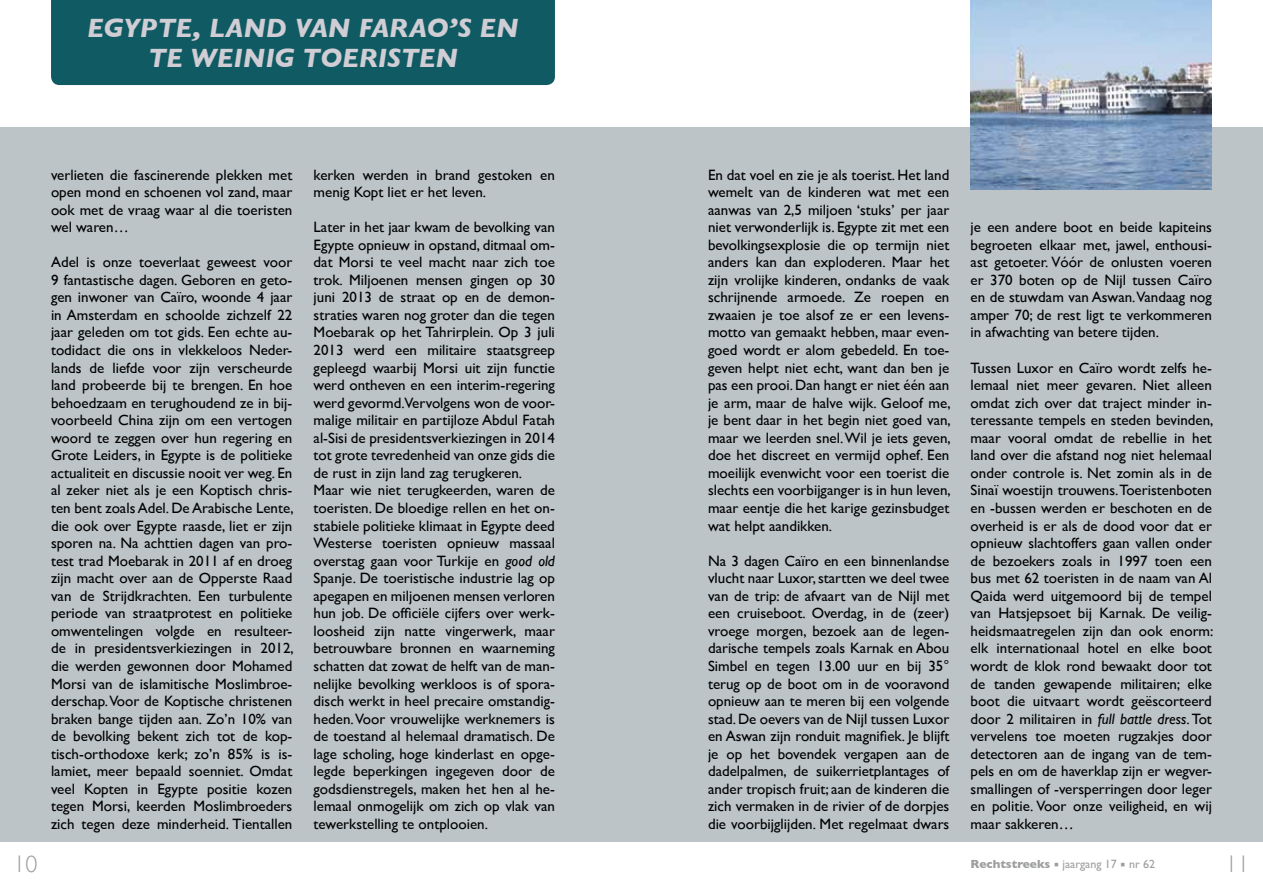
<style>
.page{position:relative;width:1263px;height:893px;background:#fff}
.page>*{position:absolute;margin:0;border:0;box-sizing:border-box;transform-origin:0 0}
.t1{font:italic 700 27px/30px "Gill Sans";letter-spacing:-.005em;color:#d0cdd5;text-align:center}
.t2{font:300 24px "Gill Sans";color:#9c9e9f}
.t3{font:15px/17.5px "Gill Sans";color:#000;text-align:justify}
.t4{font:12px "Gill Sans";color:#9c9e9f}
.s1{font-style:italic}
.s2{font-weight:700}
</style>
<div class="page">
<div style="left:0;top:128px;width:631px;height:714px;background:#bcc4c7"></div>
<div style="left:51px;top:0;width:504px;height:85px;background:#105b63"></div>
<div style="left:631px;top:128px;width:632px;height:714px;background:#bcc4c7"></div>
<img style="left:971px;top:0;width:241px;height:189px">
<h1 class="t1" style="left:87px;top:13px;width:433px">EGYPTE, LAND VAN FARAO’S EN<br>TE WEINIG TOERISTEN</h1>
<p class="t3" style="left:51px;top:166px;width:243px">verlieten die fascinerende plekken met open mond en schoenen vol zand, maar ook met de vraag waar al die toeristen wel waren…</p>
<p class="t3" style="left:51px;top:253px;width:244px">Adel is onze toeverlaat geweest voor 9 fantastische dagen. Geboren en geto&shy;gen inwoner van Caïro, woonde 4 jaar in Amsterdam en schoolde zichzelf 22 jaar geleden om tot gids. Een echte au&shy;todidact die ons in vlekkeloos Neder&shy;lands de liefde voor zijn verscheurde land probeerde bij te brengen. En hoe behoedzaam en terughoudend ze in bij&shy;voorbeeld China zijn om een vertogen woord te zeggen over hun regering en Grote Leiders, in Egypte is de politieke actualiteit en discussie nooit ver weg. En al zeker niet als je een Koptisch chris&shy;ten bent zoals Adel. De Arabische Lente, die ook over Egypte raasde, liet er zijn sporen na. Na achttien dagen van pro&shy;test trad Moebarak in 2011 af en droeg zijn macht over aan de Opperste Raad van de Strijdkrachten. Een turbulente periode van straatprotest en politieke omwentelingen volgde en resulteer&shy;de in presidentsverkiezingen in 2012, die werden gewonnen door Mohamed Morsi van de islamitische Moslimbroe&shy;derschap. Voor de Koptische christenen braken bange tijden aan. Zo’n 10% van de bevolking bekent zich tot de kop&shy;tisch-orthodoxe kerk; zo’n 85% is is&shy;lamiet, meer bepaald soenniet. Omdat veel Kopten in Egypte positie kozen tegen Morsi, keerden Moslimbroeders zich tegen deze minderheid. Tientallen</p>
<p class="t3" style="left:314px;top:166px;width:243px">kerken werden in brand gestoken en menig Kopt liet er het leven.</p>
<p class="t3" style="left:314px;top:218px;width:243px;text-align:left">Later in het jaar kwam de bevolking van Egypte opnieuw in opstand, ditmaal om&shy;dat Morsi te veel macht naar zich toe trok. Miljoenen mensen gingen op 30 juni 2013 de straat op en de demon&shy;straties waren nog groter dan die tegen Moebarak op het Tahrirplein. Op 3 juli 2013 werd een militaire staatsgreep gepleegd waarbij Morsi uit zijn functie werd ontheven en een interim-regering werd gevormd.Vervolgens won de voor&shy;malige militair en partijloze Abdul Fatah al-Sisi de presidentsverkiezingen in 2014 tot grote tevredenheid van onze gids die de rust in zijn land zag terugkeren.<br>Maar wie niet terugkeerden, waren de toeristen. De bloedige rellen en het on&shy;stabiele politieke klimaat in Egypte deed Westerse toeristen opnieuw massaal overstag gaan voor Turkije en <span class="s1">good old </span>Spanje. De toeristische industrie lag op apegapen en miljoenen mensen verloren hun job. De officiële cijfers over werk&shy;loosheid zijn natte vingerwerk, maar betrouwbare bronnen en waarneming schatten dat zowat de helft van de man&shy;nelijke bevolking werkloos is of spora&shy;disch werkt in heel precaire omstandig&shy;heden. Voor vrouwelijke werknemers is de toestand al helemaal dramatisch. De lage scholing, hoge kinderlast en opge&shy;legde beperkingen ingegeven door de godsdienstregels, maken het hen al he&shy;lemaal onmogelijk om zich op vlak van tewerkstelling te ontplooien.</p>
<p class="t3" style="left:708px;top:166px;width:244px">En dat voel en zie je als toerist. Het land wemelt van de kinderen wat met een aanwas van 2,5 miljoen ‘stuks’ per jaar niet verwonderlijk is. Egypte zit met een bevolkingsexplosie die op termijn niet anders kan dan exploderen. Maar het zijn vrolijke kinderen, ondanks de vaak schrijnende armoede. Ze roepen en zwaaien je toe alsof ze er een levens&shy;motto van gemaakt hebben, maar even&shy;goed wordt er alom gebedeld. En toe&shy;geven helpt niet echt, want dan ben je pas een prooi. Dan hangt er niet één aan je arm, maar de halve wijk. Geloof me, je bent daar in het begin niet goed van, maar we leerden snel. Wil je iets geven, doe het discreet en vermijd ophef. Een moeilijk evenwicht voor een toerist die slechts een voorbijganger is in hun leven, maar eentje die het karige gezinsbudget wat helpt aandikken.</p>
<p class="t3" style="left:708px;top:552px;width:243px">Na 3 dagen Caïro en een binnenlandse vlucht naar Luxor, startten we deel twee van de trip: de afvaart van de Nijl met een cruiseboot. Overdag, in de (zeer) vroege morgen, bezoek aan de legen&shy;darische tempels zoals Karnak en Abou Simbel en tegen 13.00 uur en bij 35° terug op de boot om in de vooravond opnieuw aan te meren bij een volgende stad. De oevers van de Nijl tussen Luxor en Aswan zijn ronduit magnifiek. Je blijft je op het bovendek vergapen aan de dadelpalmen, de suikerrietplantages of ander tropisch fruit; aan de kinderen die zich vermaken in de rivier of de dorpjes die voorbijglijden. Met regelmaat dwars</p>
<p class="t3" style="left:971px;top:218px;width:243px">je een andere boot en beide kapiteins begroeten elkaar met, jawel, enthousi&shy;ast getoeter. Vóór de onlusten voeren er 370 boten op de Nijl tussen Caïro en de stuwdam van Aswan.Vandaag nog amper 70; de rest ligt te verkommeren in afwachting van betere tijden.</p>
<p class="t3" style="left:971px;top:359px;width:244px">Tussen Luxor en Caïro wordt zelfs he&shy;lemaal niet meer gevaren. Niet alleen omdat zich over dat traject minder in&shy;teressante tempels en steden bevinden, maar vooral omdat de rebellie in het land over die afstand nog niet helemaal onder controle is. Net zomin als in de Sinaï woestijn trouwens. Toeristenboten en -bussen werden er beschoten en de overheid is er als de dood voor dat er opnieuw slachtoffers gaan vallen onder de bezoekers zoals in 1997 toen een bus met 62 toeristen in de naam van Al Qaida werd uitgemoord bij de tempel van Hatsjepsoet bij Karnak. De veilig&shy;heidsmaatregelen zijn dan ook enorm: elk internationaal hotel en elke boot wordt de klok rond bewaakt door tot de tanden gewapende militairen; elke boot die uitvaart wordt geëscorteerd door 2 militairen in <span class="s1">full battle dress</span>. Tot vervelens toe moeten rugzakjes door detectoren aan de ingang van de tem&shy;pels en om de haverklap zijn er wegver&shy;smallingen of -versperringen door leger en politie. Voor onze veiligheid, en wij maar sakkeren…</p>
<h2 class="t2" style="left:14px;top:845px;width:25px">10</h2>
<p class="t4" style="left:971px;top:857px;width:186px"><span class="s2">Rechtstreeks</span> ▪ jaargang 17 ▪ nr 62</p>
<h2 class="t2" style="left:1225px;top:845px;width:25px">11</h2>
</div>
